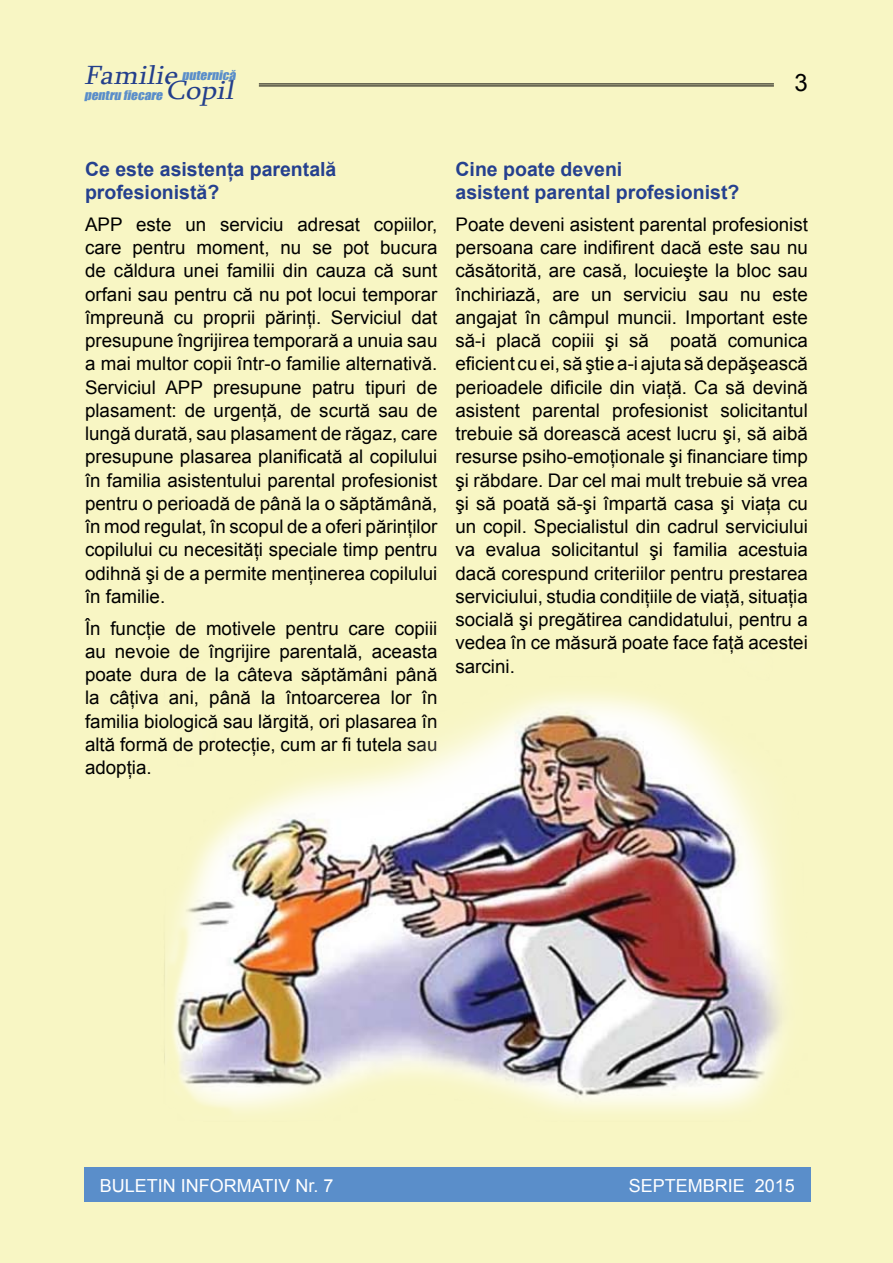
<style>
.page{position:relative;width:893px;height:1263px;background:#f8f6c4}
.page>*{position:absolute;margin:0;border:0;box-sizing:border-box;transform-origin:0 0}
.t1{font:italic 27px "Sylfaen";color:#243f8c;scale:1.11 1}
.t2{font:24px "Arial";color:#000}
.t3{font:700 19.5px/23.2px "Arial";color:#25408f}
.t4{font:18.75px/23.2px "Arial";color:#000;text-align:justify}
.t5{font:18px "Arial";color:#fff}
.t6{font:italic 12.15px "Impact";color:#5a8eca;scale:1.1 1}
.s1{font-family:"Sylfaen";font-size:27px;color:#243f8c}
</style>
<div class="page">
<hr style="left:259px;top:83px;width:515px;height:1px;background:#000">
<hr style="left:259px;top:85px;width:515px;height:1px;background:#000">
<div style="left:85px;top:1167px;width:726px;height:34px;background:#5a8eca"></div>
<img style="left:164px;top:693px;width:622px;height:419px">
<h1 class="t1" style="left:84px;top:57px;width:91px">Familie</h1>
<p class="t6" style="left:182px;top:65px;width:53px">PUTERNICĂ</p>
<p class="t6" style="left:84px;top:85px;width:143px">PENTRU FIECARE <span class="s1">copil</span></p>
<p class="t2" style="left:795px;top:67px;width:15px">3</p>
<p class="t3" style="left:85px;top:158px;width:253px">Ce este asistenţa parentală profesionistă?</p>
<p class="t4" style="left:85px;top:213px;width:354px">APP este un serviciu adresat copiilor, care pentru moment, nu se pot bucura de căldura unei familii din cauza că sunt orfani sau pentru că nu pot locui temporar împreună cu proprii părinţi. Serviciul dat presupune îngrijirea temporară a unuia sau a mai multor copii într-o familie alternativă.<br>Serviciul APP presupune patru tipuri de plasament: de urgenţă, de scurtă sau de lungă durată, sau plasament de răgaz, care presupune plasarea planificată al copilului în familia asistentului parental profesionist pentru o perioadă de până la o săptămână, în mod regulat, în scopul de a oferi părinţilor copilului cu necesităţi speciale timp pentru odihnă şi de a permite menţinerea copilului în familie.</p>
<p class="t4" style="left:85px;top:617px;width:354px">În funcţie de motivele pentru care copiii au nevoie de îngrijire parentală, aceasta poate dura de la câteva săptămâni până la câţiva ani, până la întoarcerea lor în familia biologică sau lărgită, ori plasarea în altă formă de protecţie, cum ar fi tutela sau adopţia.</p>
<p class="t3" style="left:455px;top:158px;width:285px">Cine poate deveni<br>asistent parental profesionist?</p>
<p class="t4" style="left:455px;top:213px;width:354px">Poate deveni asistent parental profesionist persoana care indifirent dacă este sau nu căsătorită, are casă, locuieşte la bloc sau închiriază, are un serviciu sau nu este angajat în câmpul muncii. Important este să-i placă copiii şi să poată comunica eficient cu ei, să ştie a-i ajuta să depăşească perioadele dificile din viaţă. Ca să devină asistent parental profesionist solicitantul trebuie să dorească acest lucru şi, să aibă resurse psiho-emoţionale şi financiare timp şi răbdare. Dar cel mai mult trebuie să vrea şi să poată să-şi împartă casa şi viaţa cu un copil. Specialistul din cadrul serviciului va evalua solicitantul şi familia acestuia dacă corespund criteriilor pentru prestarea serviciului, studia condiţiile de viaţă, situaţia socială şi pregătirea candidatului, pentru a vedea în ce măsură poate face faţă acestei sarcini.</p>
<p class="t5" style="left:100px;top:1173px;width:235px">buletin informativ N r. 7</p>
<p class="t5" style="left:629px;top:1173px;width:168px">septembrie 2015</p>
</div>
